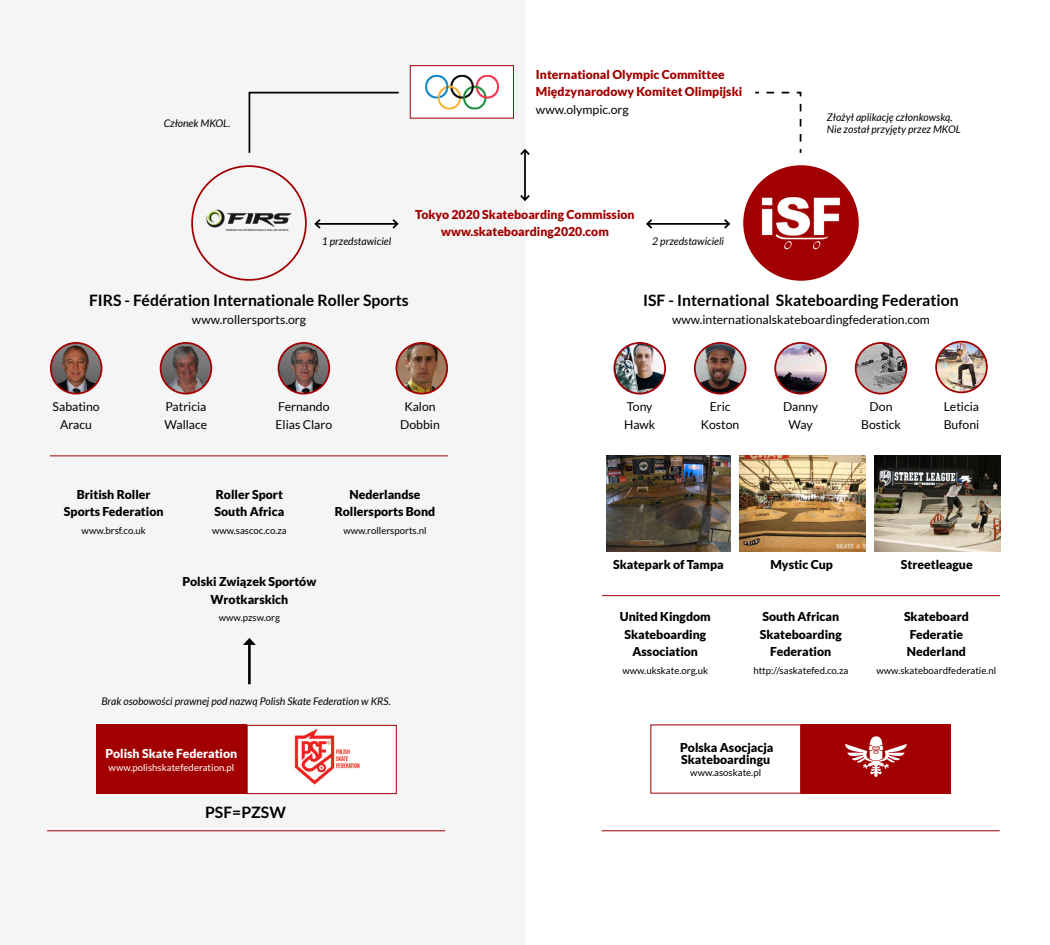
<style>
.page{position:relative;width:1050px;height:945px;background:#fff}
.page>*{position:absolute;margin:0;border:0;box-sizing:border-box;transform-origin:0 0}
.t1{font:700 15.75px "Lato";color:#000}
.t2{font:900 12.25px/17.5px "Lato";color:#000;text-align:center}
.t3{font:12.25px/17.5px "Lato";color:#000;text-align:center}
.t4{font:900 12.25px/17.5px "Lato";color:#a20000}
.t5{font:900 12.25px "Lato";color:#fff}
.t6{font:italic 10.5px/12.2px "Lato";color:#000}
.t7{font:9.62px "Lato";color:#000}
.t8{font:9.62px "Lato";color:#fff}
</style>
<div class="page">
<div style="left:0;top:0;width:525px;height:945px;background:#f5f5f5"></div>
<img style="left:744px;top:166px;width:114px;height:114px;border-radius:57px">
<div style="left:743px;top:165px;width:116px;height:116px;border:2px solid #a20000;border-radius:50%"></div>
<img style="left:192px;top:206px;width:114px;height:29px">
<div style="left:191px;top:165px;width:116px;height:116px;border:2px solid #a20000;border-radius:50%"></div>
<img style="left:695px;top:343px;width:51px;height:51px;border-radius:25px">
<div style="left:694px;top:342px;width:52px;height:53px;border:2px solid #a20000;border-radius:50%"></div>
<img style="left:775px;top:343px;width:51px;height:51px;border-radius:25px">
<div style="left:774px;top:342px;width:53px;height:53px;border:2px solid #a20000;border-radius:50%"></div>
<img style="left:614px;top:343px;width:51px;height:51px;border-radius:25px">
<div style="left:614px;top:342px;width:52px;height:53px;border:2px solid #a20000;border-radius:50%"></div>
<img style="left:856px;top:343px;width:50px;height:51px;border-radius:25px">
<div style="left:855px;top:342px;width:52px;height:53px;border:2px solid #a20000;border-radius:50%"></div>
<img style="left:936px;top:342px;width:51px;height:50px;border-radius:25px">
<div style="left:935px;top:341px;width:53px;height:52px;border:2px solid #a20000;border-radius:50%"></div>
<img style="left:161px;top:343px;width:50px;height:51px;border-radius:25px">
<div style="left:160px;top:342px;width:52px;height:53px;border:2px solid #a20000;border-radius:50%"></div>
<img style="left:279px;top:343px;width:50px;height:51px;border-radius:25px">
<div style="left:278px;top:342px;width:52px;height:53px;border:2px solid #a20000;border-radius:50%"></div>
<img style="left:51px;top:343px;width:51px;height:51px;border-radius:25px">
<div style="left:50px;top:342px;width:52px;height:53px;border:2px solid #a20000;border-radius:50%"></div>
<img style="left:396px;top:343px;width:51px;height:51px;border-radius:25px">
<div style="left:396px;top:342px;width:52px;height:53px;border:2px solid #a20000;border-radius:50%"></div>
<svg style="left:248px;top:91px;width:151px;height:62px"></svg>
<svg style="left:755px;top:91px;width:47px;height:62px"></svg>
<img style="left:606px;top:455px;width:124px;height:96px">
<hr style="left:602px;top:595px;width:398px;height:1px;background:#a20000">
<hr style="left:602px;top:830px;width:398px;height:1px;background:#a20000">
<div style="left:801px;top:724px;width:150px;height:70px;background:#a20000"></div>
<svg style="left:845px;top:736px;width:62px;height:41px"></svg>
<hr style="left:50px;top:455px;width:398px;height:1px;background:#a20000">
<hr style="left:47px;top:830px;width:398px;height:1px;background:#a20000">
<div style="left:96px;top:725px;width:151px;height:69px;background:#a20000"></div>
<div style="left:247px;top:725px;width:149px;height:69px;background:#fff"></div>
<img style="left:294px;top:728px;width:66px;height:57px">
<div style="left:247px;top:725px;width:150px;height:69px;border:1px solid #a20000"></div>
<img style="left:740px;top:455px;width:125px;height:96px">
<img style="left:875px;top:455px;width:125px;height:96px">
<img style="left:425px;top:75px;width:74px;height:35px">
<div style="left:410px;top:65px;width:104px;height:53px;border:1px solid #a20000"></div>
<hr style="left:248px;top:643px;width:3px;height:41px;background:#000">
<svg style="left:243px;top:638px;width:13px;height:7px"></svg>
<hr style="left:524px;top:150px;width:2px;height:50px;background:#000">
<svg style="left:520px;top:149px;width:10px;height:8px"></svg>
<svg style="left:520px;top:193px;width:10px;height:8px"></svg>
<hr style="left:647px;top:223px;width:82px;height:2px;background:#000">
<svg style="left:722px;top:219px;width:9px;height:10px"></svg>
<svg style="left:646px;top:219px;width:8px;height:10px"></svg>
<hr style="left:316px;top:223px;width:81px;height:2px;background:#000">
<svg style="left:391px;top:219px;width:8px;height:10px"></svg>
<svg style="left:314px;top:219px;width:8px;height:10px"></svg>
<p class="t6" style="left:164px;top:117px;width:68px">Członek MKOL.</p>
<p class="t4" style="left:536px;top:65px;width:208px">International Olympic Committee<br>Międzynarodowy Komitet Olimpijski</p>
<p class="t3" style="left:536px;top:100px;width:94px">www.olympic.org</p>
<p class="t4" style="left:415px;top:205px;width:221px;text-align:center">Tokyo 2020 Skateboarding Commission www.skateboarding2020.com</p>
<p class="t6" style="left:322px;top:235px;width:71px">1 przedstawiciel</p>
<p class="t6" style="left:652px;top:235px;width:74px">2 przedstawicieli</p>
<p class="t6" style="left:827px;top:111px;width:135px">Złożył aplikację członkowską.<br>Nie został przyjęty przez MKOL</p>
<p class="t1" style="left:89px;top:291px;width:321px">FIRS - Fédération Internationale Roller Sports</p>
<p class="t3" style="left:192px;top:310px;width:116px">www.rollersports.org</p>
<p class="t3" style="left:53px;top:398px;width:49px">Sabatino<br>Aracu</p>
<p class="t3" style="left:165px;top:398px;width:44px;text-align:left">Patricia<br>Wallace</p>
<p class="t3" style="left:276px;top:398px;width:58px;text-align:left">Fernando<br>Elias Claro</p>
<p class="t3" style="left:400px;top:398px;width:41px">Kalon<br>Dobbin</p>
<p class="t2" style="left:64px;top:485px;width:101px">British Roller<br>Sports Federation</p>
<p class="t7" style="left:82px;top:525px;width:66px">www.brsf.co.uk</p>
<p class="t2" style="left:215px;top:485px;width:71px;text-align:left">Roller Sport<br>South Africa</p>
<p class="t7" style="left:212px;top:525px;width:76px">www.sascoc.co.za</p>
<p class="t2" style="left:182px;top:573px;width:135px">Polski Związek Sportów<br>Wrotkarskich</p>
<p class="t7" style="left:219px;top:612px;width:63px">www.pzsw.org</p>
<p class="t2" style="left:335px;top:485px;width:102px">Nederlandse<br>Rollersports Bond</p>
<p class="t7" style="left:343px;top:525px;width:85px">www.rollersports.nl</p>
<p class="t6" style="left:101px;top:695px;width:291px">Brak osobowości prawnej pod nazwą Polish Skate Federation w KRS.</p>
<p class="t5" style="left:106px;top:747px;width:133px">Polish Skate Federation</p>
<p class="t8" style="left:109px;top:762px;width:127px">www.polishskatefederation.pl</p>
<p class="t1" style="left:205px;top:803px;width:82px">PSF=PZSW</p>
<p class="t1" style="left:643px;top:291px;width:317px">ISF - International Skateboarding Federation</p>
<p class="t3" style="left:672px;top:310px;width:259px">www.internationalskateboardingfederation.com</p>
<p class="t3" style="left:624px;top:398px;width:33px;text-align:left">Tony<br>Hawk</p>
<p class="t3" style="left:701px;top:398px;width:40px">Eric<br>Koston</p>
<p class="t3" style="left:783px;top:398px;width:37px">Danny<br>Way</p>
<p class="t3" style="left:861px;top:398px;width:41px">Don<br>Bostick</p>
<p class="t3" style="left:944px;top:398px;width:37px;text-align:left">Leticia<br>Bufoni</p>
<p class="t2" style="left:613px;top:555px;width:112px">Skatepark of Tampa</p>
<p class="t2" style="left:770px;top:555px;width:64px">Mystic Cup</p>
<p class="t2" style="left:901px;top:555px;width:73px">Streetleague</p>
<p class="t2" style="left:620px;top:608px;width:93px">United Kingdom<br>Skateboarding<br>Association</p>
<p class="t7" style="left:623px;top:665px;width:87px">www.ukskate.org.uk</p>
<p class="t2" style="left:760px;top:608px;width:83px">South African<br>Skateboarding<br>Federation</p>
<p class="t7" style="left:753px;top:665px;width:96px">http://saskatefed.co.za</p>
<p class="t2" style="left:680px;top:741px;width:95px;line-height:12.2px;text-align:left">Polska Asocjacja<br>Skateboardingu</p>
<p class="t7" style="left:690px;top:767px;width:72px">www.asoskate.pl</p>
<p class="t2" style="left:904px;top:608px;width:66px;text-align:left">Skateboard<br>Federatie<br>Nederland</p>
<p class="t7" style="left:877px;top:665px;width:121px">www.skateboardfederatie.nl</p>
</div>
